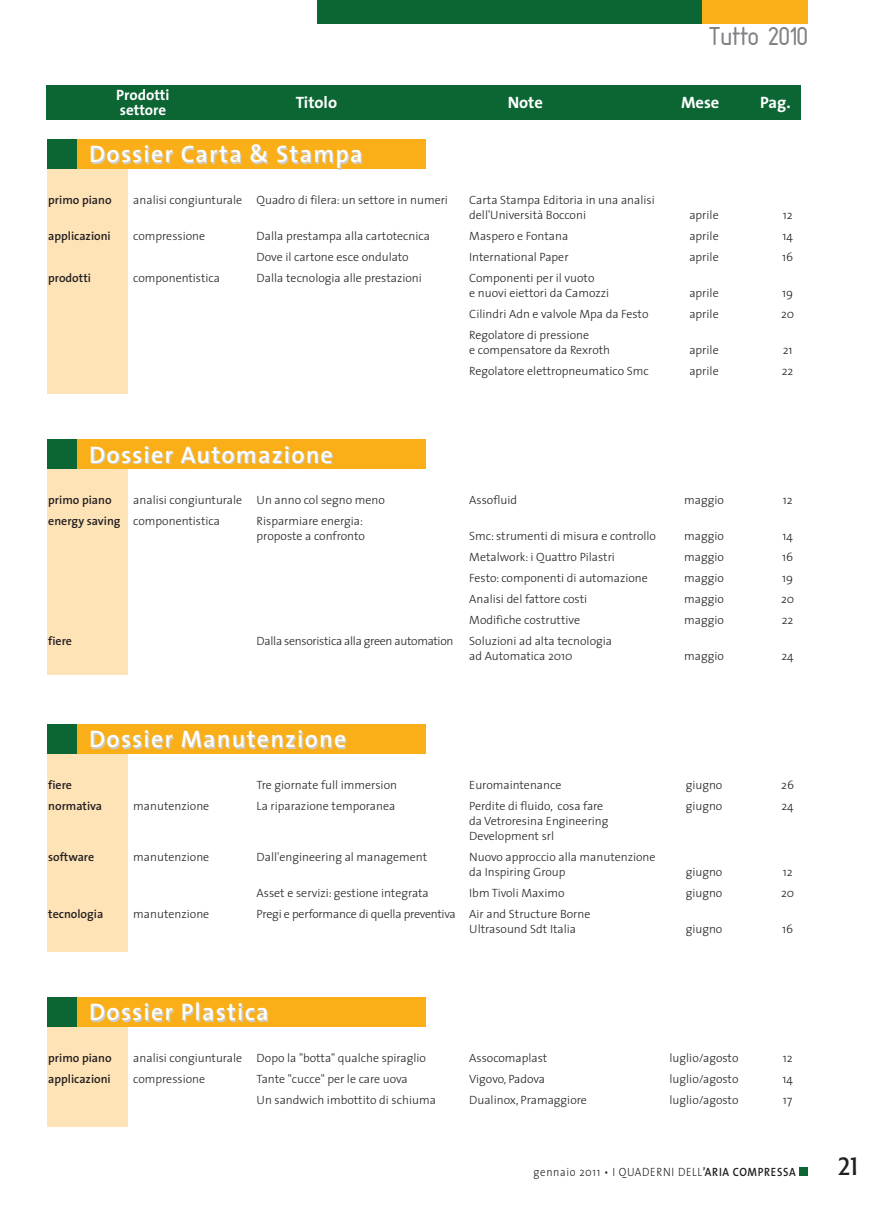
<style>
.page{position:relative;width:893px;height:1212px;background:#fff}
.page>*{position:absolute;margin:0;border:0;box-sizing:border-box;transform-origin:0 0}
.t1{font:27px "Isonorm MN";color:#808285}
.t2{font:condensed 27px "Formata";color:#231f20}
.t3{font:600 24px "The Sans";letter-spacing:.05em;color:#fff}
.t4{font:700 16.5px "The Sans";color:#fff}
.t5{font:700 15px/15px "The Sans";color:#fff}
.t6{font:300 12px/15px "The Sans";color:#231f20}
.t7{font:600 12px "The Sans";color:#231f20}
.t8{font:300 12px "The Sans";letter-spacing:.06em;color:#231f20;scale:.9 1}
.t9{font:300 12px "The Sans";letter-spacing:-.025em;color:#231f20}
.s1{font-weight:600}
</style>
<div class="page">
<div style="left:702px;top:0;width:106px;height:23px;background:#faaf18"></div>
<div style="left:317px;top:0;width:385px;height:23px;background:#0c6634"></div>
<div style="left:799px;top:1167px;width:9px;height:8px;background:#0c6634"></div>
<div style="left:47px;top:160px;width:81px;height:234px;background:#fee3b7"></div>
<div style="left:47px;top:139px;width:378px;height:29px;background:#faaf18"></div>
<div style="left:47px;top:139px;width:30px;height:29px;background:#0c6634"></div>
<div style="left:47px;top:460px;width:81px;height:215px;background:#fee3b7"></div>
<div style="left:47px;top:439px;width:378px;height:30px;background:#faaf18"></div>
<div style="left:47px;top:439px;width:30px;height:30px;background:#0c6634"></div>
<div style="left:47px;top:745px;width:81px;height:206px;background:#fee3b7"></div>
<div style="left:47px;top:724px;width:378px;height:29px;background:#faaf18"></div>
<div style="left:47px;top:724px;width:30px;height:29px;background:#0c6634"></div>
<div style="left:47px;top:1018px;width:81px;height:109px;background:#fee3b7"></div>
<div style="left:47px;top:997px;width:378px;height:29px;background:#faaf18"></div>
<div style="left:47px;top:997px;width:30px;height:29px;background:#0c6634"></div>
<div style="left:47px;top:85px;width:754px;height:34px;background:#0c6634"></div>
<h1 class="t1" style="left:709px;top:20px;width:100px">Tutto 2010</h1>
<p class="t5" style="left:116px;top:89px;width:55px">Prodotti settore</p>
<h3 class="t4" style="left:296px;top:96px;width:43px">Titolo</h3>
<h3 class="t4" style="left:508px;top:96px;width:37px">Note</h3>
<h3 class="t4" style="left:681px;top:96px;width:40px">Mese</h3>
<h3 class="t4" style="left:760px;top:96px;width:32px">Pag.</h3>
<h2 class="t3" style="left:89px;top:145px;width:275px">Dossier Carta &amp; Stampa</h2>
<p class="t7" style="left:48px;top:195px;width:65px">primo piano</p>
<p class="t6" style="left:133px;top:193px;width:316px">analisi congiunturale Quadro di filera: un settore in numeri</p>
<p class="t6" style="left:469px;top:193px;width:187px">Carta Stampa Editoria in una analisi dell'Università Bocconi</p>
<p class="t6" style="left:689px;top:208px;width:31px">aprile</p>
<p class="t6" style="left:783px;top:208px;width:11px">12</p>
<p class="t7" style="left:48px;top:231px;width:64px">applicazioni</p>
<p class="t6" style="left:133px;top:229px;width:73px">compressione</p>
<p class="t6" style="left:257px;top:229px;width:175px">Dalla prestampa alla cartotecnica</p>
<p class="t6" style="left:469px;top:229px;width:100px">Maspero e Fontana</p>
<p class="t6" style="left:689px;top:229px;width:31px">aprile</p>
<p class="t6" style="left:782px;top:229px;width:12px">14</p>
<p class="t6" style="left:257px;top:250px;width:154px">Dove il cartone esce ondulato</p>
<p class="t6" style="left:469px;top:250px;width:101px">International Paper</p>
<p class="t6" style="left:689px;top:250px;width:31px">aprile</p>
<p class="t6" style="left:782px;top:250px;width:13px">16</p>
<p class="t7" style="left:48px;top:273px;width:44px">prodotti</p>
<p class="t6" style="left:133px;top:271px;width:88px">componentistica</p>
<p class="t6" style="left:257px;top:271px;width:167px">Dalla tecnologia alle prestazioni</p>
<p class="t6" style="left:469px;top:271px;width:142px">Componenti per il vuoto<br>e nuovi eiettori da Camozzi</p>
<p class="t6" style="left:689px;top:286px;width:31px">aprile</p>
<p class="t6" style="left:782px;top:286px;width:13px">19</p>
<p class="t6" style="left:469px;top:307px;width:181px">Cilindri Adn e valvole Mpa da Festo</p>
<p class="t6" style="left:689px;top:307px;width:31px">aprile</p>
<p class="t6" style="left:781px;top:307px;width:15px">20</p>
<p class="t6" style="left:469px;top:328px;width:142px">Regolatore di pressione<br>e compensatore da Rexroth</p>
<p class="t6" style="left:689px;top:343px;width:31px">aprile</p>
<p class="t6" style="left:783px;top:343px;width:11px">21</p>
<h2 class="t3" style="left:89px;top:445px;width:245px">Dossier Automazione</h2>
<p class="t6" style="left:469px;top:364px;width:181px">Regolatore elettropneumatico Smc</p>
<p class="t6" style="left:689px;top:364px;width:31px">aprile</p>
<p class="t6" style="left:782px;top:364px;width:13px">22</p>
<p class="t7" style="left:48px;top:495px;width:65px">primo piano</p>
<p class="t6" style="left:133px;top:494px;width:253px">analisi congiunturale Un anno col segno meno</p>
<p class="t6" style="left:469px;top:494px;width:49px">Assofluid</p>
<p class="t6" style="left:684px;top:494px;width:41px">maggio</p>
<p class="t6" style="left:783px;top:494px;width:11px">12</p>
<p class="t6" style="left:48px;top:515px;width:173px"><span class="s1">energy saving</span> componentistica</p>
<p class="t6" style="left:257px;top:515px;width:110px">Risparmiare energia: proposte a confronto</p>
<p class="t6" style="left:469px;top:530px;width:188px">Smc: strumenti di misura e controllo</p>
<p class="t6" style="left:684px;top:530px;width:41px">maggio</p>
<p class="t6" style="left:782px;top:530px;width:12px">14</p>
<p class="t6" style="left:469px;top:551px;width:147px">Metalwork: i Quattro Pilastri</p>
<p class="t6" style="left:684px;top:551px;width:41px">maggio</p>
<p class="t6" style="left:782px;top:551px;width:13px">16</p>
<p class="t6" style="left:469px;top:572px;width:180px">Festo: componenti di automazione</p>
<p class="t6" style="left:684px;top:572px;width:41px">maggio</p>
<p class="t6" style="left:782px;top:572px;width:13px">19</p>
<p class="t6" style="left:469px;top:593px;width:119px">Analisi del fattore costi</p>
<p class="t6" style="left:684px;top:593px;width:41px">maggio</p>
<p class="t6" style="left:781px;top:593px;width:15px">20</p>
<p class="t6" style="left:469px;top:614px;width:112px">Modifiche costruttive</p>
<p class="t6" style="left:684px;top:614px;width:41px">maggio</p>
<p class="t6" style="left:782px;top:614px;width:13px">22</p>
<p class="t7" style="left:48px;top:636px;width:25px">fiere</p>
<p class="t9" style="left:257px;top:636px;width:198px">Dalla sensoristica alla green automation</p>
<p class="t6" style="left:469px;top:635px;width:144px">Soluzioni ad alta tecnologia ad Automatica 2010</p>
<h2 class="t3" style="left:89px;top:730px;width:259px">Dossier Manutenzione</h2>
<p class="t6" style="left:684px;top:650px;width:41px">maggio</p>
<p class="t6" style="left:781px;top:650px;width:14px">24</p>
<p class="t7" style="left:48px;top:780px;width:25px">fiere</p>
<p class="t6" style="left:257px;top:778px;width:142px">Tre giornate full immersion</p>
<p class="t6" style="left:469px;top:778px;width:94px">Euromaintenance</p>
<p class="t6" style="left:686px;top:778px;width:38px">giugno</p>
<p class="t6" style="left:781px;top:778px;width:14px">26</p>
<p class="t7" style="left:48px;top:801px;width:55px">normativa</p>
<p class="t6" style="left:133px;top:799px;width:77px">manutenzione</p>
<p class="t6" style="left:257px;top:799px;width:140px">La riparazione temporanea</p>
<p class="t6" style="left:469px;top:799px;width:136px">Perdite di fluido, cosa fare</p>
<p class="t6" style="left:686px;top:799px;width:38px">giugno</p>
<p class="t6" style="left:781px;top:799px;width:14px">24</p>
<p class="t6" style="left:469px;top:814px;width:141px">da Vetroresina Engineering<br>Development srl</p>
<p class="t7" style="left:48px;top:852px;width:47px">software</p>
<p class="t6" style="left:133px;top:850px;width:77px">manutenzione</p>
<p class="t6" style="left:257px;top:850px;width:172px">Dall'engineering al management</p>
<p class="t6" style="left:469px;top:850px;width:188px">Nuovo approccio alla manutenzione da Inspiring Group</p>
<p class="t6" style="left:686px;top:865px;width:38px">giugno</p>
<p class="t6" style="left:783px;top:865px;width:11px">12</p>
<p class="t6" style="left:257px;top:886px;width:174px">Asset e servizi: gestione integrata</p>
<p class="t6" style="left:469px;top:886px;width:97px">Ibm Tivoli Maximo</p>
<p class="t6" style="left:686px;top:886px;width:38px">giugno</p>
<p class="t6" style="left:781px;top:886px;width:15px">20</p>
<p class="t7" style="left:48px;top:909px;width:57px">tecnologia</p>
<p class="t6" style="left:133px;top:907px;width:77px">manutenzione</p>
<p class="t6" style="left:469px;top:907px;width:123px;text-indent:-213px">Pregi e performance di quella preventiva Air and Structure Borne<br>Ultrasound Sdt Italia</p>
<h2 class="t3" style="left:89px;top:1003px;width:181px">Dossier Plastica</h2>
<p class="t6" style="left:686px;top:922px;width:38px">giugno</p>
<p class="t6" style="left:782px;top:922px;width:13px">16</p>
<p class="t7" style="left:48px;top:1053px;width:65px">primo piano</p>
<p class="t6" style="left:133px;top:1051px;width:294px">analisi congiunturale Dopo la "botta" qualche spiraglio</p>
<p class="t6" style="left:469px;top:1051px;width:80px">Assocomaplast</p>
<p class="t6" style="left:670px;top:1051px;width:70px">luglio/agosto</p>
<p class="t6" style="left:783px;top:1051px;width:11px">12</p>
<p class="t7" style="left:48px;top:1074px;width:64px">applicazioni</p>
<p class="t6" style="left:133px;top:1072px;width:73px">compressione</p>
<p class="t6" style="left:257px;top:1072px;width:153px">Tante "cucce" per le care uova</p>
<p class="t6" style="left:469px;top:1072px;width:77px">Vigovo, Padova</p>
<p class="t6" style="left:670px;top:1072px;width:70px">luglio/agosto</p>
<p class="t6" style="left:782px;top:1072px;width:12px">14</p>
<p class="t6" style="left:257px;top:1093px;width:181px">Un sandwich imbottito di schiuma</p>
<p class="t6" style="left:469px;top:1093px;width:119px">Dualinox, Pramaggiore</p>
<p class="t6" style="left:670px;top:1093px;width:70px">luglio/agosto</p>
<p class="t6" style="left:783px;top:1093px;width:11px">17</p>
<p class="t8" style="left:534px;top:1167px;width:293px">gennaio 2011 • I QUADERNI DELL<span class="s1">’ARIA COMPRESSA</span></p>
<h1 class="t2" style="left:838px;top:1154px;width:24px">21</h1>
</div>
